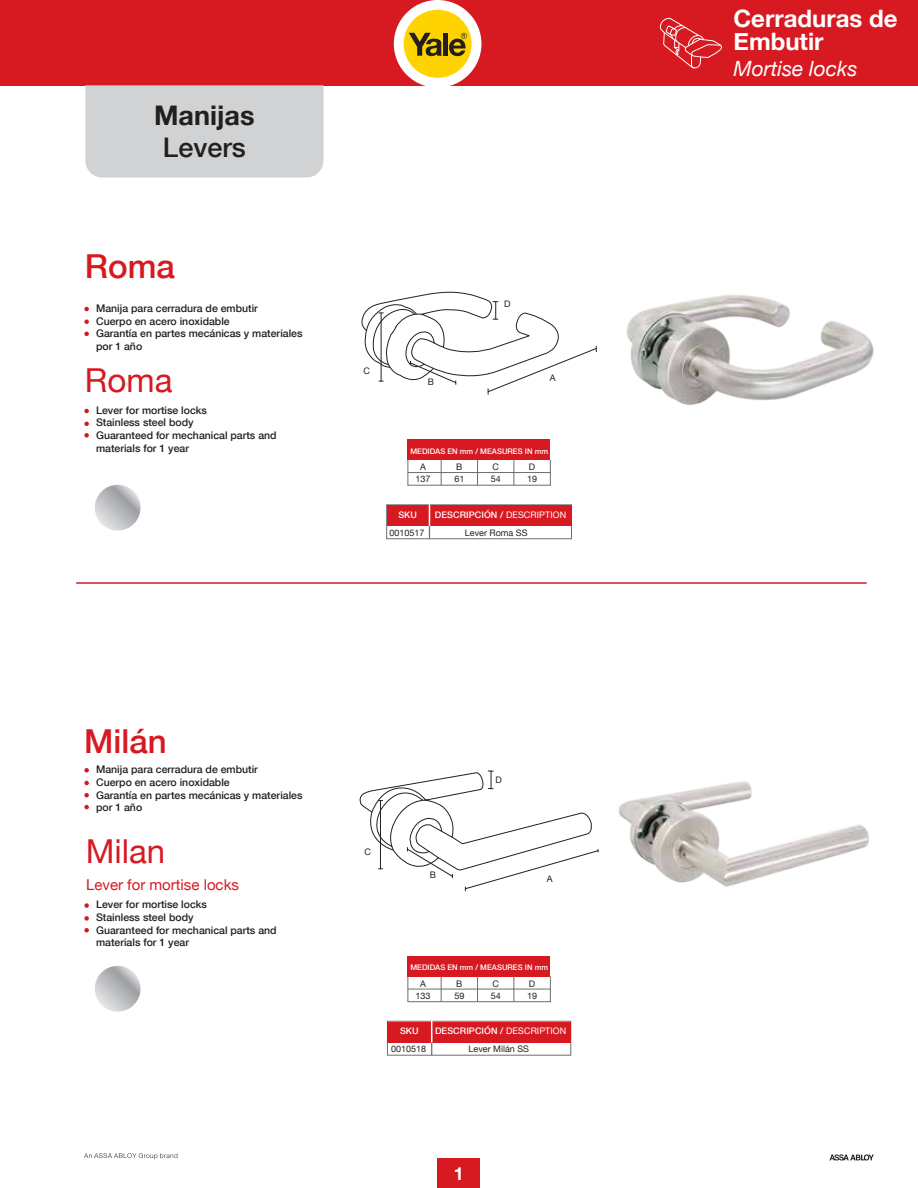
<style>
.page{position:relative;width:918px;height:1188px;background:#fff}
.page>*{position:absolute;margin:0;border:0;box-sizing:border-box;transform-origin:0 0}
.t1{font:500 33px "Helvetica Neue";color:#d71921}
.t2{font:33px "Helvetica Neue";color:#d71921}
.t3{font:700 27px "Helvetica Neue";color:#231f20}
.t4{font:500 27px "Helvetica Neue";color:#231f20}
.t5{font:700 24px/22.8px "Helvetica Neue";color:#fff}
.t6{font:italic 21px "Helvetica Neue";color:#fff}
.t7{font:700 18px "Helvetica Neue";color:#fff}
.t8{font:15px "Helvetica Neue";color:#d71921}
.t9{font:500 10.5px/12.6px "Helvetica Neue";color:#231f20}
.t10{font:500 9px/17.9px "Helvetica Neue";letter-spacing:.01em;color:#fff}
.t11{font:9px/11.7px "Helvetica Neue";color:#231f20}
.t12{font:500 7.65px "Helvetica Neue";color:#fff}
.s1{font-weight:400}
.s2{font-weight:400;color:#231f20}
</style>
<div class="page">
<div style="left:0;top:0;width:918px;height:85px;background:#d71921"></div>
<hr style="left:76px;top:582px;width:791px;height:2px;background:#d71921">
<svg style="left:84px;top:1153px;width:93px;height:6px"></svg>
<svg style="left:830px;top:1154px;width:44px;height:7px"></svg>
<div style="left:394px;top:0;width:87px;height:88px;background:#fff;border-radius:50%"></div>
<div style="left:404px;top:10px;width:68px;height:68px;background:#ffd300;border-radius:50%"></div>
<svg style="left:409px;top:33px;width:33px;height:23px"></svg>
<div style="left:443px;top:33px;width:5px;height:23px;background:#231f20"></div>
<svg style="left:449px;top:33px;width:18px;height:23px"></svg>
<svg style="left:84px;top:307px;width:5px;height:4px"></svg>
<svg style="left:84px;top:320px;width:5px;height:4px"></svg>
<svg style="left:84px;top:332px;width:5px;height:4px"></svg>
<svg style="left:84px;top:409px;width:5px;height:4px"></svg>
<svg style="left:84px;top:422px;width:5px;height:4px"></svg>
<svg style="left:84px;top:433px;width:5px;height:5px"></svg>
<svg style="left:84px;top:768px;width:5px;height:5px"></svg>
<svg style="left:84px;top:781px;width:5px;height:4px"></svg>
<svg style="left:84px;top:793px;width:5px;height:4px"></svg>
<svg style="left:84px;top:903px;width:5px;height:5px"></svg>
<svg style="left:84px;top:916px;width:5px;height:5px"></svg>
<svg style="left:84px;top:805px;width:5px;height:4px"></svg>
<svg style="left:84px;top:928px;width:5px;height:5px"></svg>
<div style="left:386px;top:504px;width:186px;height:35px;border:1px solid #6d6e70"></div>
<div style="left:387px;top:505px;width:185px;height:21px;background:#d71921"></div>
<svg style="left:429px;top:504px;width:1px;height:35px"></svg>
<div style="left:387px;top:1021px;width:184px;height:35px;border:1px solid #6d6e70"></div>
<div style="left:387px;top:1022px;width:184px;height:21px;background:#d71921"></div>
<svg style="left:431px;top:1021px;width:1px;height:34px"></svg>
<div style="left:438px;top:1158px;width:42px;height:30px;background:#d71921"></div>
<img style="left:618px;top:781px;width:251px;height:106px">
<img style="left:626px;top:294px;width:248px;height:111px">
<svg style="left:361px;top:291px;width:236px;height:104px"></svg>
<svg style="left:359px;top:771px;width:240px;height:120px"></svg>
<div style="left:408px;top:439px;width:142px;height:21px;background:#d71921"></div>
<svg style="left:407px;top:459px;width:144px;height:27px"></svg>
<div style="left:408px;top:956px;width:142px;height:21px;background:#d71921"></div>
<svg style="left:407px;top:976px;width:144px;height:26px"></svg>
<svg style="left:95px;top:485px;width:46px;height:46px;background:#bebfc1"></svg>
<svg style="left:95px;top:966px;width:46px;height:46px;background:#bdbfc1"></svg>
<svg style="left:659px;top:17px;width:63px;height:52px"></svg>
<div style="left:85px;top:85px;width:238px;height:93px;background:#d0d2d3"></div>
<h2 class="t3" style="left:154px;top:91px;width:102px">Manijas</h2>
<h2 class="t4" style="left:163px;top:125px;width:85px">Levers</h2>
<h1 class="t1" style="left:85px;top:240px;width:91px">Roma</h1>
<p class="t9" style="left:96px;top:302px;width:208px">Manija para cerradura de embutir<br>Cuerpo en acero inoxidable<br>Garantía en partes mecánicas y materiales por 1 año</p>
<h1 class="t2" style="left:85px;top:352px;width:89px">Roma</h1>
<p class="t9" style="left:96px;top:403px;width:182px">Lever for mortise locks<br>Stainless steel body<br>Guaranteed for mechanical parts and materials for 1 year</p>
<p class="t11" style="left:364px;top:364px;width:8px">C</p>
<p class="t11" style="left:428px;top:375px;width:8px">B</p>
<p class="t11" style="left:504px;top:297px;width:8px">D</p>
<p class="t11" style="left:550px;top:372px;width:7px">A</p>
<p class="t12" style="left:410px;top:445px;width:139px">MEDIDAS EN mm / MEASURES IN mm</p>
<p class="t11" style="left:415px;top:461px;width:17px;text-align:center">A<br>137</p>
<p class="t11" style="left:454px;top:461px;width:12px">B<br>61</p>
<p class="t11" style="left:491px;top:461px;width:12px">C<br>54</p>
<p class="t11" style="left:527px;top:461px;width:12px">D<br>19</p>
<p class="t10" style="left:398px;top:505px;width:20px">SKU</p>
<p class="t11" style="left:390px;top:526px;width:37px">0010517</p>
<p class="t10" style="left:465px;top:505px;width:103px;text-indent:-30px">DESCRIPCIÓN / <span class="s1">DESCRIPTION<br></span><span class="s2">Lever Roma SS</span></p>
<h1 class="t1" style="left:84px;top:715px;width:84px">Milán</h1>
<p class="t9" style="left:96px;top:763px;width:208px">Manija para cerradura de embutir<br>Cuerpo en acero inoxidable<br>Garantía en partes mecánicas y materiales por 1 año</p>
<h1 class="t2" style="left:86px;top:823px;width:81px">Milan</h1>
<h3 class="t8" style="left:86px;top:872px;width:154px">Lever for mortise locks</h3>
<p class="t9" style="left:96px;top:898px;width:182px">Lever for mortise locks<br>Stainless steel body<br>Guaranteed for mechanical parts and materials for 1 year</p>
<p class="t11" style="left:364px;top:845px;width:8px">C</p>
<p class="t11" style="left:430px;top:868px;width:8px">B</p>
<p class="t11" style="left:496px;top:773px;width:8px">D</p>
<p class="t11" style="left:547px;top:872px;width:7px">A</p>
<p class="t12" style="left:410px;top:961px;width:139px">MEDIDAS EN mm / MEASURES IN mm</p>
<p class="t11" style="left:415px;top:977px;width:17px;text-align:center">A<br>133</p>
<p class="t11" style="left:454px;top:977px;width:12px">B<br>59</p>
<p class="t11" style="left:491px;top:977px;width:12px">C<br>54</p>
<p class="t11" style="left:527px;top:977px;width:12px">D<br>19</p>
<p class="t10" style="left:400px;top:1022px;width:20px">SKU</p>
<p class="t11" style="left:391px;top:1042px;width:37px">0010518</p>
<p class="t10" style="left:435px;top:1022px;width:133px;text-align:center">DESCRIPCIÓN / <span class="s1">DESCRIPTION<br></span><span class="s2">Lever Milán SS</span></p>
<h3 class="t7" style="left:454px;top:1157px;width:12px">1</h3>
<h3 class="t5" style="left:733px;top:6px;width:166px">Cerraduras de<br>Embutir</h3>
<h3 class="t6" style="left:733px;top:51px;width:126px">Mortise locks</h3>
</div>
